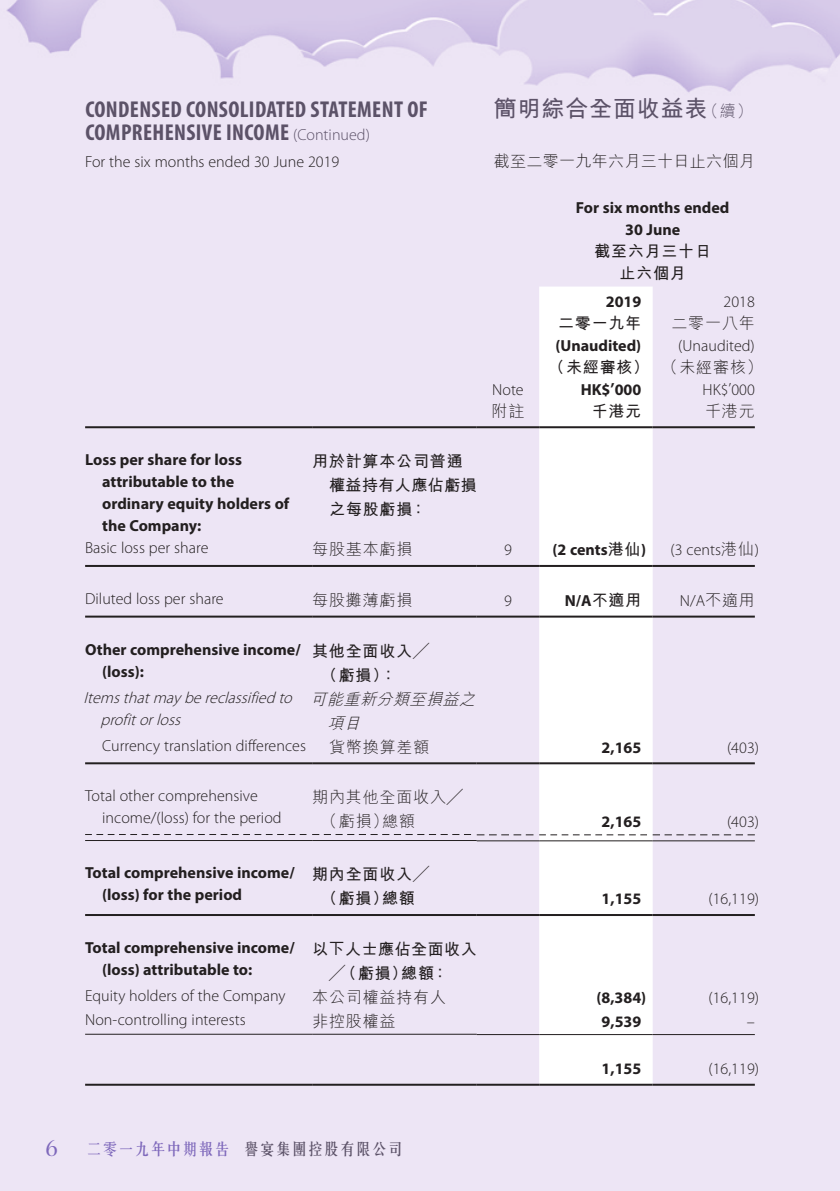
<style>
.page{position:relative;width:840px;height:1191px;background:#fff}
.page>*{position:absolute;margin:0;border:0;box-sizing:border-box;transform-origin:0 0}
.Heading_1{font:700 condensed 23px/23px "Myriad Pro";letter-spacing:.015em;color:#5c5268}
.C_Heading_1{font:700 23px "M Hei HK";letter-spacing:.035em;color:#5c5268}
.Body_Text{font:700 16px/22px "Myriad Pro";color:#231f20}
.Body_Text-2{font:300 16px/22px "Myriad Pro";color:#231f20}
.Body_Text-3{font:700 16px/24px "M Hei HK";letter-spacing:.05em;color:#231f20}
.Body_Text-4{font:300 16px/24px "M Hei HK";letter-spacing:.05em;color:#231f20}
.Body_Text-5{font:italic 300 16px/22px "Myriad Pro";color:#231f20}
.t1{font:500 16px "C Song 3 HK";color:#5c5268}
.Body_Text-6{font:700 16px/24px "M Hei HK";letter-spacing:.03em;color:#231f20}
.C_Body_Text{font:300 16px "M Hei HK";letter-spacing:.02em;color:#231f20}
.Body_Text-7{font:italic 300 16px/24px "M Hei HK";color:#231f20}
.s1{font-weight:300;font-stretch:normal;font-size:16px}
.s2{font-weight:300;font-size:16px}
.s3{font-family:"M Hei HK"}
.s4{font-family:"Nueva Std";font-weight:400;font-size:26px;color:#7e68bb}
.s5{color:#7e68bb}
</style>
<div class="page">
<div style="left:0;top:0;width:839px;height:1191px;background:#ede5f5"></div>
<svg style="left:539px;top:286px;width:113px;height:797px"></svg>
<hr style="left:85px;top:426px;width:227px;height:2px;background:#231f20">
<hr style="left:312px;top:426px;width:164px;height:2px;background:#231f20">
<hr style="left:476px;top:426px;width:63px;height:2px;background:#231f20">
<hr style="left:539px;top:426px;width:113px;height:2px;background:#231f20">
<hr style="left:652px;top:426px;width:102px;height:2px;background:#231f20">
<hr style="left:85px;top:565px;width:227px;height:2px;background:#231f20">
<hr style="left:312px;top:565px;width:164px;height:2px;background:#231f20">
<hr style="left:476px;top:565px;width:63px;height:2px;background:#231f20">
<hr style="left:539px;top:565px;width:113px;height:2px;background:#231f20">
<hr style="left:652px;top:565px;width:102px;height:2px;background:#231f20">
<hr style="left:85px;top:615px;width:227px;height:2px;background:#231f20">
<hr style="left:312px;top:615px;width:164px;height:2px;background:#231f20">
<hr style="left:476px;top:615px;width:63px;height:2px;background:#231f20">
<hr style="left:539px;top:615px;width:113px;height:2px;background:#231f20">
<hr style="left:652px;top:615px;width:102px;height:2px;background:#231f20">
<hr style="left:85px;top:762px;width:227px;height:2px;background:#231f20">
<hr style="left:312px;top:762px;width:164px;height:2px;background:#231f20">
<hr style="left:476px;top:762px;width:63px;height:2px;background:#231f20">
<hr style="left:539px;top:762px;width:113px;height:2px;background:#231f20">
<hr style="left:652px;top:762px;width:102px;height:2px;background:#231f20">
<svg style="left:85px;top:834px;width:221px;height:1px"></svg>
<svg style="left:312px;top:834px;width:221px;height:1px"></svg>
<svg style="left:539px;top:834px;width:107px;height:1px"></svg>
<svg style="left:652px;top:834px;width:102px;height:1px"></svg>
<hr style="left:85px;top:840px;width:227px;height:1px;background:#231f20">
<hr style="left:312px;top:840px;width:164px;height:1px;background:#231f20">
<hr style="left:476px;top:840px;width:63px;height:1px;background:#231f20">
<hr style="left:539px;top:840px;width:113px;height:1px;background:#231f20">
<hr style="left:652px;top:840px;width:102px;height:1px;background:#231f20">
<hr style="left:85px;top:914px;width:227px;height:2px;background:#231f20">
<hr style="left:312px;top:914px;width:164px;height:2px;background:#231f20">
<hr style="left:476px;top:914px;width:63px;height:2px;background:#231f20">
<hr style="left:539px;top:914px;width:113px;height:2px;background:#231f20">
<hr style="left:652px;top:914px;width:102px;height:2px;background:#231f20">
<hr style="left:85px;top:1033px;width:227px;height:1px;background:#231f20">
<hr style="left:312px;top:1033px;width:164px;height:1px;background:#231f20">
<hr style="left:476px;top:1034px;width:63px;height:1px;background:#231f20">
<hr style="left:539px;top:1034px;width:113px;height:1px;background:#231f20">
<hr style="left:652px;top:1034px;width:102px;height:1px;background:#231f20">
<hr style="left:85px;top:1083px;width:227px;height:2px;background:#231f20">
<hr style="left:312px;top:1083px;width:164px;height:2px;background:#231f20">
<hr style="left:476px;top:1083px;width:63px;height:2px;background:#231f20">
<hr style="left:539px;top:1083px;width:113px;height:2px;background:#231f20">
<hr style="left:652px;top:1083px;width:102px;height:2px;background:#231f20">
<p class="Heading_1" style="left:85px;top:97px;width:344px">CONDENSED CONSOLIDATED STATEMENT OF<br>COMPREHENSIVE INCOME <span class="s1">(Continued)</span></p>
<p class="Body_Text-2" style="left:85px;top:150px;width:256px">For the six months ended 30 June 2019</p>
<p class="C_Heading_1" style="left:493px;top:92px;width:260px">簡明綜合全面收益表<span class="s2">（續）</span></p>
<p class="C_Body_Text" style="left:493px;top:153px;width:262px">截至二零一九年六月三十日止六個月</p>
<p class="Body_Text" style="left:575px;top:196px;width:155px">For six months ended</p>
<p class="Body_Text" style="left:624px;top:218px;width:57px">30 June</p>
<p class="Body_Text-3" style="left:594px;top:237px;width:118px">截至六月三十日</p>
<p class="Body_Text-3" style="left:619px;top:259px;width:68px">止六個月</p>
<p class="Body_Text" style="left:605px;top:290px;width:37px">2019</p>
<p class="Body_Text-2" style="left:723px;top:290px;width:33px">2018</p>
<p class="Body_Text-3" style="left:557px;top:309px;width:85px">二零一九年</p>
<p class="Body_Text-4" style="left:671px;top:310px;width:85px">二零一八年</p>
<p class="Body_Text" style="left:555px;top:334px;width:87px">(Unaudited)</p>
<p class="Body_Text-2" style="left:678px;top:334px;width:78px">(Unaudited)</p>
<p class="Body_Text-3" style="left:548px;top:353px;width:102px">（未經審核）</p>
<p class="Body_Text-4" style="left:661px;top:354px;width:102px">（未經審核）</p>
<p class="Body_Text-2" style="left:492px;top:378px;width:33px">Note</p>
<p class="Body_Text" style="left:580px;top:378px;width:62px">HK$’000</p>
<p class="Body_Text-2" style="left:702px;top:378px;width:54px">HK$’000</p>
<p class="Body_Text-4" style="left:491px;top:398px;width:34px">附註</p>
<p class="Body_Text-3" style="left:591px;top:397px;width:51px">千港元</p>
<p class="Body_Text-4" style="left:704px;top:398px;width:51px">千港元</p>
<p class="Body_Text" style="left:102px;top:448px;width:189px;text-indent:-17px">Loss per share for loss attributable to the ordinary equity holders of the Company:</p>
<p class="Body_Text-3" style="left:329px;top:448px;width:149px;text-indent:-17px">用於計算本公司普通權益持有人應佔虧損之每股虧損：</p>
<p class="Body_Text-2" style="left:85px;top:537px;width:125px">Basic loss per share</p>
<p class="Body_Text-4" style="left:312px;top:537px;width:102px">每股基本虧損</p>
<p class="Body_Text-2" style="left:503px;top:539px;width:9px">9</p>
<p class="Body_Text" style="left:552px;top:538px;width:95px">(2 cents<span class="s3">港仙</span>)</p>
<p class="Body_Text-2" style="left:670px;top:539px;width:90px">(3 cents<span class="s3">港仙</span>)</p>
<p class="Body_Text-2" style="left:85px;top:587px;width:140px">Diluted loss per share</p>
<p class="Body_Text-4" style="left:312px;top:588px;width:102px">每股攤薄虧損</p>
<p class="Body_Text-2" style="left:503px;top:589px;width:9px">9</p>
<p class="Body_Text" style="left:564px;top:589px;width:78px">N/A<span class="s3">不適用</span></p>
<p class="Body_Text-2" style="left:679px;top:589px;width:76px">N/A<span class="s3">不適用</span></p>
<p class="Body_Text" style="left:102px;top:637px;width:200px;text-indent:-17px">Other comprehensive income/ (loss):</p>
<p class="Body_Text-3" style="left:321px;top:637px;width:109px;text-indent:-9px">其他全面收入╱（虧損）：</p>
<p class="Body_Text-5" style="left:100px;top:686px;width:198px;text-indent:-17px">Itemsthatmaybereclassifiedto profitorloss</p>
<p class="Body_Text-7" style="left:327px;top:686px;width:153px;text-indent:-17px">可能重新分類至損益之項目</p>
<p class="Body_Text-2" style="left:102px;top:734px;width:205px">Currency translation differences</p>
<p class="Body_Text-4" style="left:329px;top:734px;width:102px">貨幣換算差額</p>
<p class="Body_Text" style="left:601px;top:735px;width:41px">2,165</p>
<p class="Body_Text-2" style="left:726px;top:736px;width:34px">(403)</p>
<p class="Body_Text-2" style="left:102px;top:785px;width:181px;text-indent:-17px">Total other comprehensive income/(loss) for the period</p>
<p class="Body_Text-4" style="left:321px;top:785px;width:143px;text-indent:-9px">期內其他全面收入╱（虧損）總額</p>
<p class="Body_Text" style="left:601px;top:810px;width:41px">2,165</p>
<p class="Body_Text-2" style="left:726px;top:811px;width:34px">(403)</p>
<p class="Body_Text" style="left:102px;top:861px;width:194px;text-indent:-17px">Total comprehensive income/ (loss) for the period</p>
<p class="Body_Text-3" style="left:312px;top:861px;width:118px;text-align:center">期內全面收入╱（虧損）總額</p>
<p class="Body_Text" style="left:601px;top:887px;width:41px">1,155</p>
<p class="Body_Text-2" style="left:708px;top:888px;width:52px">(16,119)</p>
<p class="Body_Text" style="left:102px;top:936px;width:194px;text-indent:-17px">Total comprehensive income/ (loss) attributable to:</p>
<p class="Body_Text-6" style="left:329px;top:935px;width:149px;text-indent:-17px">以下人士應佔全面收入╱（虧損）總額：</p>
<p class="Body_Text-2" style="left:85px;top:984px;width:202px">Equity holders of the Company</p>
<p class="Body_Text-4" style="left:312px;top:985px;width:135px">本公司權益持有人</p>
<p class="Body_Text" style="left:596px;top:986px;width:51px">(8,384)</p>
<p class="Body_Text-2" style="left:708px;top:986px;width:52px">(16,119)</p>
<p class="Body_Text-2" style="left:85px;top:1008px;width:162px">Non-controlling interests</p>
<p class="Body_Text-4" style="left:312px;top:1009px;width:85px">非控股權益</p>
<p class="Body_Text" style="left:601px;top:1010px;width:41px">9,539</p>
<p class="Body_Text-2" style="left:746px;top:1010px;width:9px">–</p>
<p class="Body_Text" style="left:601px;top:1057px;width:41px">1,155</p>
<p class="Body_Text-2" style="left:708px;top:1057px;width:52px">(16,119)</p>
<p class="t1" style="left:45px;top:1140px;width:359px"><span class="s4">6</span> <span class="s5">二零一九年中期報告</span> 譽宴集團控股有限公司</p>
</div>
